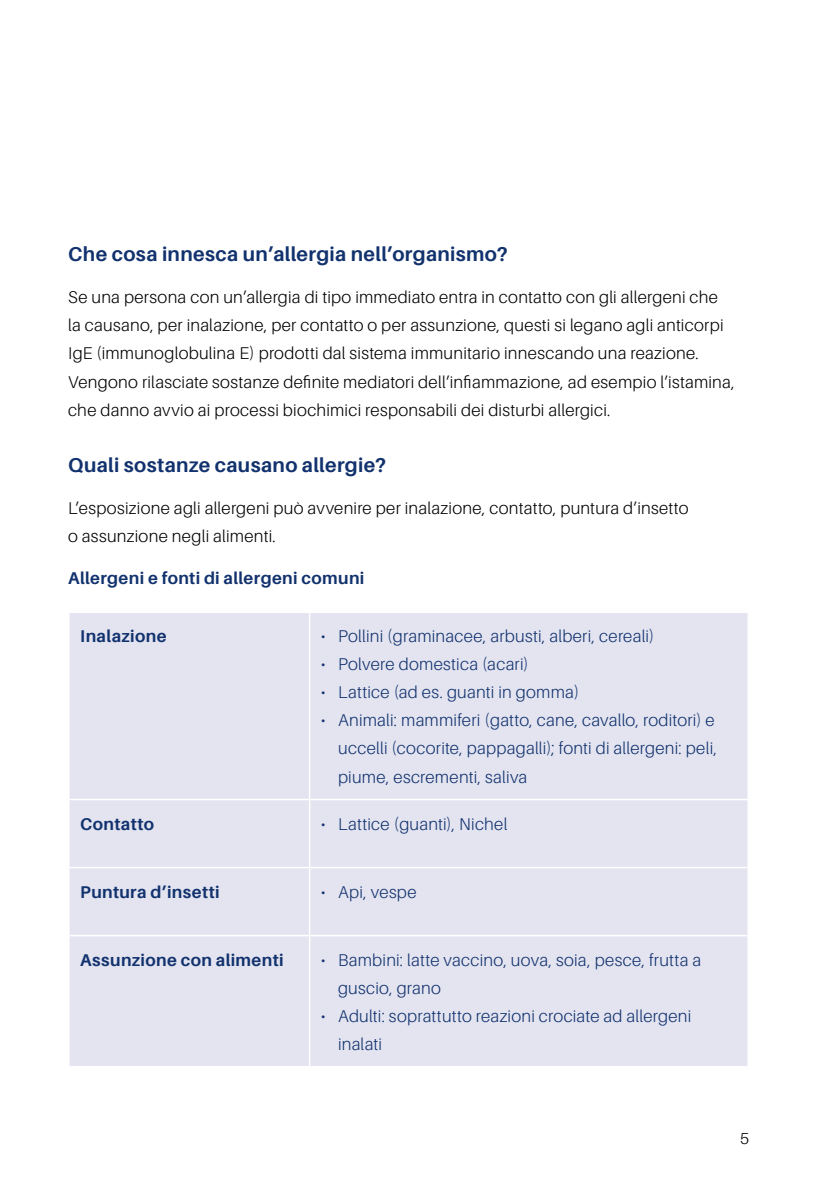
<style>
.page{position:relative;width:840px;height:1191px;background:#fff}
.page>*{position:absolute;margin:0;border:0;box-sizing:border-box;transform-origin:0 0}
.t1{font:700 20px "Aileron";letter-spacing:.015em;color:#12326e}
.t2{font:300 17px/28px "Aileron";letter-spacing:.015em;color:#000}
.t3{font:300 17px/28px "Aileron";letter-spacing:.015em;color:#12326e}
.t4{font:700 17px "Aileron";letter-spacing:.02em;color:#12326e}
.t5{font:300 16px "Aileron";color:#000}
</style>
<div class="page">
<div style="left:70px;top:613px;width:677px;height:453px;background:#e3e4f0"></div>
<hr style="left:309px;top:798px;width:439px;height:2px;background:#fff">
<hr style="left:309px;top:867px;width:438px;height:1px;background:#fff">
<hr style="left:68px;top:798px;width:241px;height:2px;background:#fff">
<hr style="left:70px;top:867px;width:239px;height:1px;background:#fff">
<hr style="left:70px;top:935px;width:239px;height:1px;background:#fff">
<hr style="left:309px;top:935px;width:438px;height:1px;background:#fff">
<hr style="left:309px;top:613px;width:1px;height:185px;background:#fff">
<hr style="left:309px;top:800px;width:1px;height:67px;background:#fff">
<hr style="left:309px;top:868px;width:1px;height:67px;background:#fff">
<hr style="left:309px;top:936px;width:1px;height:130px;background:#fff">
<p class="t1" style="left:68px;top:243px;width:441px">Che cosa innesca un’allergia nell’organismo?</p>
<p class="t2" style="left:68px;top:284px;width:668px">Se una persona con un’allergia di tipo immediato entra in contatto con gli allergeni che la causano, per inalazione, per contatto o per assunzione, questi si legano agli anticorpi IgE (immunoglobulina E) prodotti dal sistema immunitario innescando una reazione.<br>Vengono rilasciate sostanze definite mediatori dell’infiammazione, ad esempio l’istamina, che danno avvio ai processi biochimici responsabili dei disturbi allergici.</p>
<p class="t1" style="left:68px;top:453px;width:319px">Quali sostanze causano allergie?</p>
<p class="t2" style="left:68px;top:494px;width:621px">L’esposizione agli allergeni può avvenire per inalazione, contatto, puntura d’insetto o assunzione negli alimenti.</p>
<p class="t4" style="left:68px;top:568px;width:298px">Allergeni e fonti di allergeni comuni</p>
<p class="t4" style="left:80px;top:627px;width:88px">Inalazione</p>
<p class="t3" style="left:321px;top:623px;width:334px">• Pollini (graminacee, arbusti, alberi, cereali)</p>
<p class="t3" style="left:321px;top:650px;width:209px">• Polvere domestica (acari)</p>
<p class="t3" style="left:321px;top:678px;width:259px">• Lattice (ad es. guanti in gomma)</p>
<p class="t3" style="left:338px;top:706px;width:380px;text-indent:-17px">• Animali: mammiferi (gatto, cane, cavallo, roditori) e uccelli (cocorite, pappagalli); fonti di allergeni: peli, piume, escrementi, saliva</p>
<p class="t4" style="left:80px;top:814px;width:75px">Contatto</p>
<p class="t3" style="left:321px;top:810px;width:188px">• Lattice (guanti), Nichel</p>
<p class="t4" style="left:80px;top:882px;width:141px">Puntura d’insetti</p>
<p class="t3" style="left:321px;top:878px;width:97px">• Api, vespe</p>
<p class="t4" style="left:80px;top:950px;width:205px">Assunzione con alimenti</p>
<p class="t3" style="left:338px;top:946px;width:364px;text-indent:-17px">• Bambini: latte vaccino, uova, soia, pesce, frutta a guscio, grano</p>
<p class="t3" style="left:338px;top:1002px;width:354px;text-indent:-17px">• Adulti: soprattutto reazioni crociate ad allergeni inalati</p>
<p class="t5" style="left:739px;top:1129px;width:10px">5</p>
</div>
